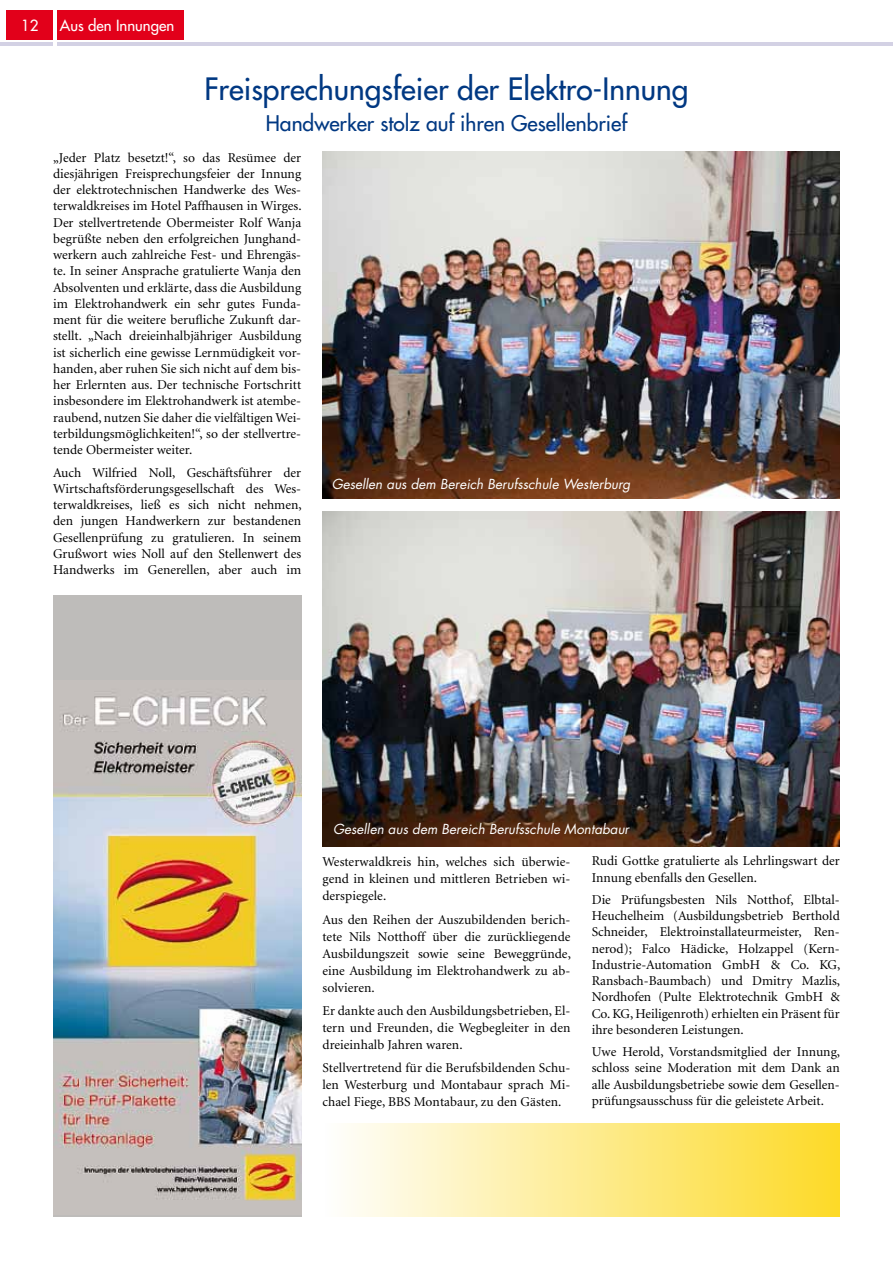
<style>
.page{position:relative;width:893px;height:1263px;background:#fff}
.page>*{position:absolute;margin:0;border:0;box-sizing:border-box;transform-origin:0 0}
.t1{font:30px "Futura LT";color:#003882}
.t2{font:21px "Futura LT";color:#003882}
.t3{font:15px "Futura LT";color:#fff}
.t4{font:13.5px/16.2px "Minion LT";color:#000;text-align:justify}
.t5{font:italic 13.5px "Futura LT";color:#fff}
</style>
<div class="page">
<hr style="left:0;top:43px;width:893px;height:3px;background:#d3d1e4">
<div style="left:6px;top:10px;width:178px;height:30px;background:#e2001a"></div>
<hr style="left:53px;top:0;width:4px;height:46px;background:#fff">
<div style="left:53px;top:595px;width:249px;height:621px;background:#bebcba"></div>
<img style="left:53px;top:689px;width:249px;height:512px">
<img style="left:322px;top:512px;width:518px;height:335px">
<img style="left:322px;top:152px;width:518px;height:346px">
<div style="left:322px;top:1123px;width:518px;height:93px;background:linear-gradient(to right,#feffff,#fdda28)"></div>
<p class="t3" style="left:21px;top:15px;width:19px">12</p>
<p class="t3" style="left:60px;top:15px;width:116px">Aus den Innungen</p>
<h1 class="t1" style="left:204px;top:70px;width:486px">Freisprechungsfeier der Elektro-Innung</h1>
<h2 class="t2" style="left:266px;top:109px;width:363px">Handwerker stolz auf ihren Gesellenbrief</h2>
<p class="t4" style="left:53px;top:150px;width:250px">„Jeder Platz besetzt!“, so das Resümee der diesjährigen Freisprechungsfeier der Innung der elektrotechnischen Handwerke des Wes&shy;terwaldkreises im Hotel Paffhausen in Wirges.<br>Der stellvertretende Obermeister Rolf Wanja begrüßte neben den erfolgreichen Junghand&shy;werkern auch zahlreiche Fest- und Ehrengäs&shy;te. In seiner Ansprache gratulierte Wanja den Absolventen und erklärte, dass die Ausbildung im Elektrohandwerk ein sehr gutes Funda&shy;ment für die weitere berufliche Zukunft dar&shy;stellt. „Nach dreieinhalbjähriger Ausbildung ist sicherlich eine gewisse Lernmüdigkeit vor&shy;handen, aber ruhen Sie sich nicht auf dem bis&shy;her Erlernten aus. Der technische Fortschritt insbesondere im Elektrohandwerk ist atembe&shy;raubend, nutzen Sie daher die vielfältigen Wei&shy;terbildungsmöglichkeiten!“, so der stellvertre&shy;tende Obermeister weiter.</p>
<p class="t4" style="left:53px;top:465px;width:250px">Auch Wilfried Noll, Geschäftsführer der Wirtschaftsförderungsgesellschaft des Wes&shy;terwaldkreises, ließ es sich nicht nehmen, den jungen Handwerkern zur bestandenen Gesellenprüfung zu gratulieren. In seinem Grußwort wies Noll auf den Stellenwert des Handwerks im Generellen, aber auch im</p>
<p class="t5" style="left:332px;top:475px;width:300px">Gesellen aus dem Bereich Berufsschule Westerburg</p>
<p class="t5" style="left:333px;top:820px;width:298px">Gesellen aus dem Bereich Berufsschule Montabaur</p>
<p class="t4" style="left:322px;top:854px;width:250px;line-height:17px">Westerwaldkreis hin, welches sich überwie&shy;gend in kleinen und mittleren Betrieben wi&shy;derspiegele.</p>
<p class="t4" style="left:322px;top:911px;width:250px;line-height:17px">Aus den Reihen der Auszubildenden berich&shy;tete Nils Notthoff über die zurückliegende Ausbildungszeit sowie seine Beweggründe, eine Ausbildung im Elektrohandwerk zu ab&shy;solvieren.</p>
<p class="t4" style="left:322px;top:1003px;width:250px;line-height:17px">Er dankte auch den Ausbildungsbetrieben, El&shy;tern und Freunden, die Wegbegleiter in den dreieinhalb Jahren waren.</p>
<p class="t4" style="left:322px;top:1060px;width:250px;line-height:17px">Stellvertretend für die Berufsbildenden Schu&shy;len Westerburg und Montabaur sprach Mi&shy;chael Fiege, BBS Montabaur, zu den Gästen.</p>
<p class="t4" style="left:592px;top:853px;width:250px">Rudi Gottke gratulierte als Lehrlingswart der<br>Innung ebenfalls den Gesellen.</p>
<p class="t4" style="left:592px;top:892px;width:250px">Die Prüfungsbesten Nils Notthof, Elbtal-Heuchelheim (Ausbildungsbetrieb Berthold Schneider, Elektroinstallateurmeister, Ren&shy;nerod); Falco Hädicke, Holzappel (Kern-Industrie-Automation GmbH &amp; Co. KG, Ransbach-Baumbach) und Dmitry Mazlis, Nordhofen (Pulte Elektrotechnik GmbH &amp; Co. KG, Heiligenroth) erhielten ein Präsent für ihre besonderen Leistungen.</p>
<p class="t4" style="left:592px;top:1044px;width:250px">Uwe Herold, Vorstandsmitglied der Innung, schloss seine Moderation mit dem Dank an alle Ausbildungsbetriebe sowie dem Gesellen&shy;prüfungsausschuss für die geleistete Arbeit.</p>
</div>
